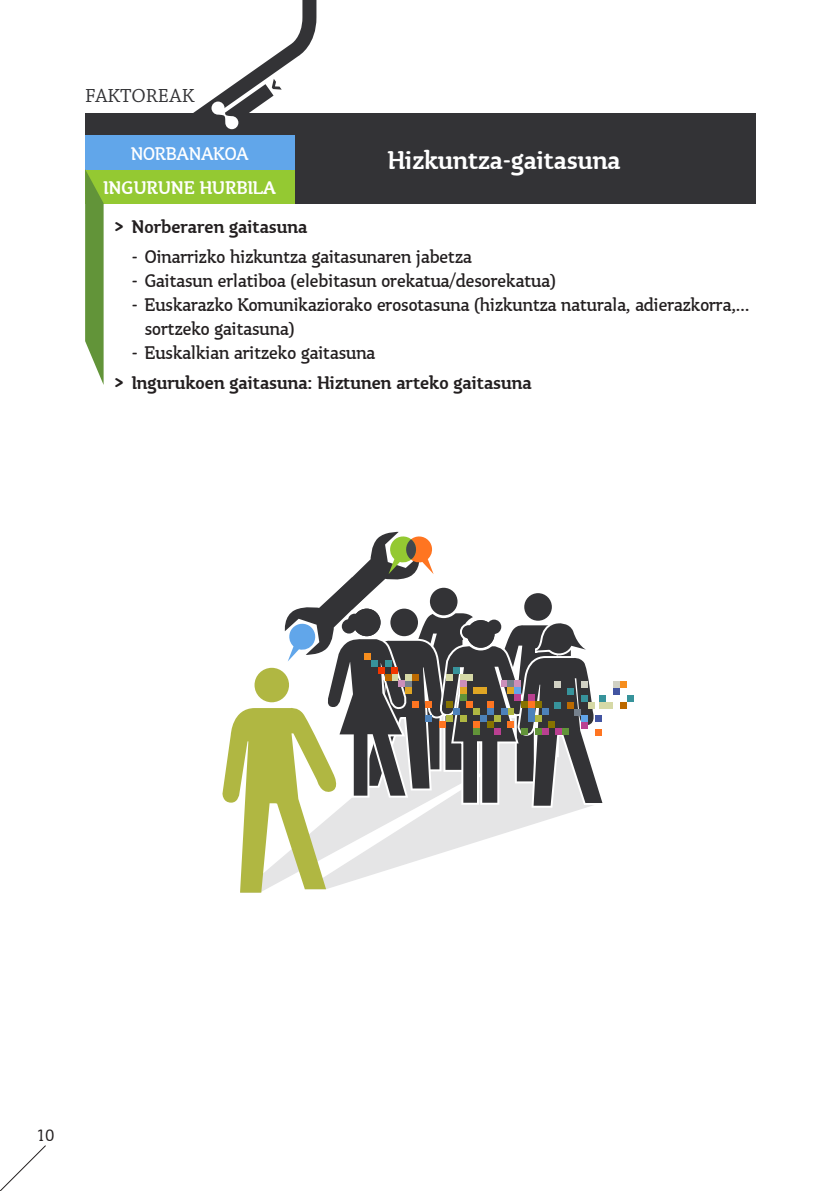
<style>
.page{position:relative;width:840px;height:1191px;background:#fff}
.page>*{position:absolute;margin:0;border:0;box-sizing:border-box;transform-origin:0 0}
.t1{font:500 28px "Tyke ITC";color:#fff}
.t2{font:20px/24px "Tyke ITC";color:#231f20}
.t3{font:500 20px "Tyke ITC";color:#231f20}
.t4{font:500 20px "Tyke ITC";color:#fff}
.t5{font:20px "Tyke ITC";color:#fff}
.t6{font:20px "Chaparral Pro";color:#333336}
.t7{font:300 18px "Tyke ITC";color:#231f20}
.s1{font-weight:700}
</style>
<div class="page">
<svg style="left:0;top:1145px;width:46px;height:46px"></svg>
<div style="left:85px;top:113px;width:669px;height:90px;background:#333336"></div>
<div style="left:85px;top:169px;width:209px;height:34px;background:#94c932"></div>
<div style="left:85px;top:135px;width:209px;height:34px;background:#61a6ea"></div>
<svg style="left:193px;top:0;width:124px;height:160px"></svg>
<svg style="left:85px;top:169px;width:18px;height:215px"></svg>
<div style="left:619px;top:701px;width:7px;height:7px;background:#bc6a00"></div>
<div style="left:612px;top:681px;width:7px;height:7px;background:#d1d1c4"></div>
<div style="left:626px;top:695px;width:7px;height:6px;background:#37939b"></div>
<div style="left:605px;top:701px;width:7px;height:7px;background:#d6d9a6"></div>
<div style="left:619px;top:681px;width:7px;height:7px;background:#f68e1e"></div>
<div style="left:612px;top:688px;width:7px;height:7px;background:#4254a1"></div>
<svg style="left:222px;top:531px;width:385px;height:361px"></svg>
<p class="t6" style="left:85px;top:84px;width:111px">FAKTOREAK</p>
<p class="t5" style="left:131px;top:143px;width:119px">NORBANAKOA</p>
<p class="t4" style="left:103px;top:177px;width:174px">INGURUNE HURBILA</p>
<p class="t1" style="left:387px;top:145px;width:234px">Hizkuntza-gaitasuna</p>
<p class="t3" style="left:113px;top:216px;width:195px"><span class="s1">&gt;</span> Norberaren gaitasuna</p>
<p class="t2" style="left:132px;top:245px;width:341px">- Oinarrizko hizkuntza gaitasunaren jabetza</p>
<p class="t2" style="left:132px;top:269px;width:425px">- Gaitasun erlatiboa (elebitasun orekatua/desorekatua)</p>
<p class="t2" style="left:145px;top:293px;width:606px;text-indent:-13px">- Euskarazko Komunikaziorako erosotasuna (hizkuntza naturala, adierazkorra,… sortzeko gaitasuna)</p>
<p class="t2" style="left:132px;top:341px;width:245px">- Euskalkian aritzeko gaitasuna</p>
<p class="t3" style="left:113px;top:371px;width:419px"><span class="s1">&gt;</span> Ingurukoen gaitasuna: Hiztunen arteko gaitasuna</p>
<p class="t7" style="left:36px;top:1125px;width:19px">10</p>
</div>
